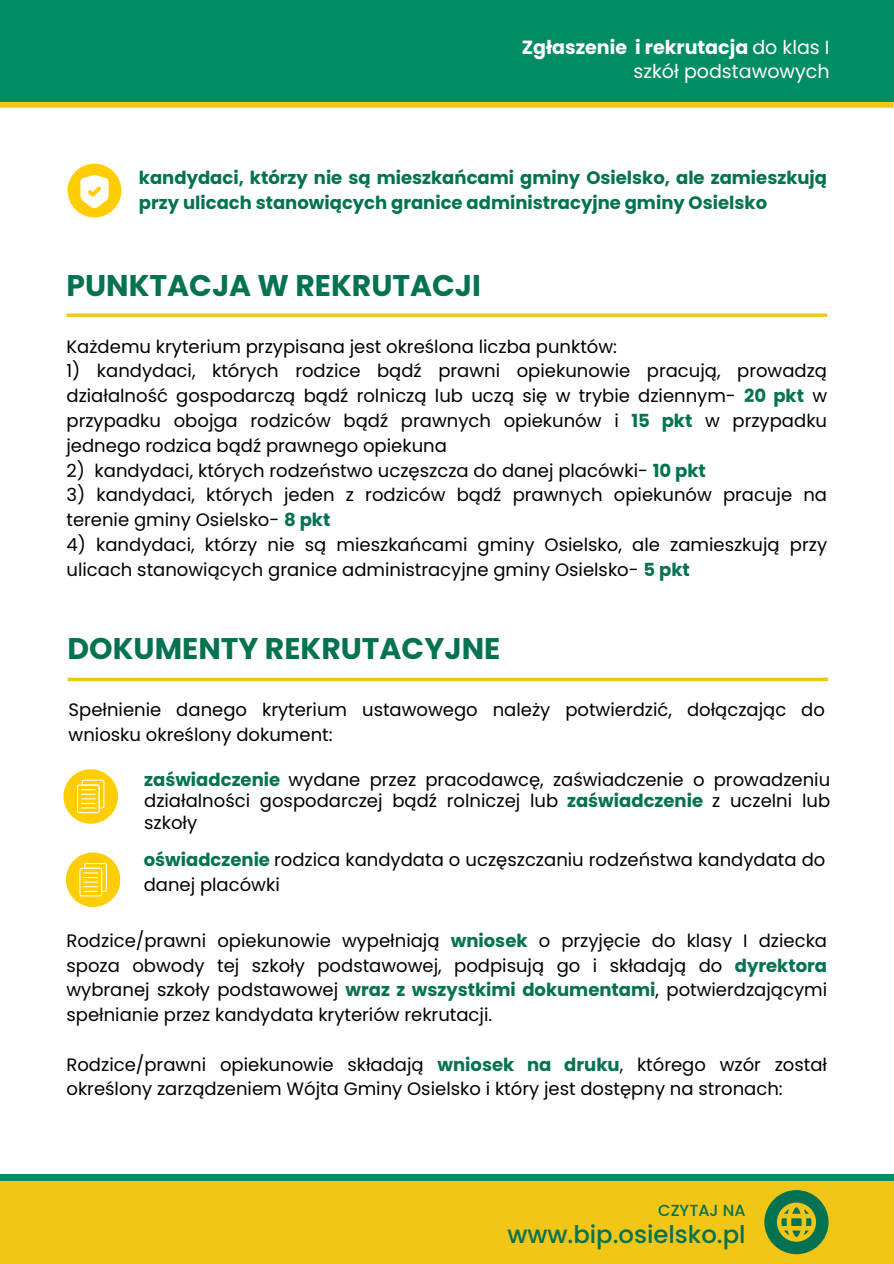
<style>
.page{position:relative;width:894px;height:1264px;background:#fff}
.page>*{position:absolute;margin:0;border:0;box-sizing:border-box;transform-origin:0 0}
.t1{font:700 29.85px "Poppins";color:#037251}
.t2{font:500 24.3px "Poppins";color:#037251}
.t3{font:700 19.05px "Poppins";color:#fff}
.t4{font:19.05px "Poppins";color:#fff}
.t5{font:18px/24.8px "Poppins";color:#000}
.t6{font:700 18px/25px "Poppins";color:#037251}
.t7{font:500 16.05px "Poppins";color:#037251}
.s1{font-weight:400}
.s2{font-weight:700;color:#037251}
</style>
<div class="page">
<div style="left:0;top:0;width:893px;height:1263px;background:#008d63"></div>
<div style="left:0;top:102px;width:893px;height:1071px;background:#fff"></div>
<div style="left:0;top:102px;width:893px;height:6px;background:#f1c617"></div>
<svg style="left:66px;top:313px;width:760px;height:4px;background:#f2ce3a"></svg>
<svg style="left:68px;top:164px;width:53px;height:53px"></svg>
<div style="left:0;top:1180px;width:893px;height:83px;background:#f1c617"></div>
<svg style="left:764px;top:1190px;width:64px;height:64px"></svg>
<svg style="left:68px;top:677px;width:760px;height:4px;background:#f3d041"></svg>
<div style="left:66px;top:852px;width:54px;height:54px;background:#ffcd00;border-radius:50%"></div>
<svg style="left:79px;top:863px;width:28px;height:33px"></svg>
<div style="left:63px;top:769px;width:54px;height:54px;background:#ffcd00;border-radius:50%"></div>
<svg style="left:77px;top:779px;width:27px;height:34px"></svg>
<p class="t3" style="left:521px;top:34px;width:309px">Zgłaszenie i rekrutacja <span class="s1">do klas I</span></p>
<h4 class="t4" style="left:633px;top:58px;width:197px">szkół podstawowych</h4>
<p class="t6" style="left:139px;top:165px;width:689px">kandydaci, którzy nie są mieszkańcami gminy Osielsko, ale zamieszkują przy ulicach stanowiących granice administracyjne gminy Osielsko</p>
<h4 class="t1" style="left:66px;top:265px;width:416px">PUNKTACJA W REKRUTACJI</h4>
<h4 class="t5" style="left:66px;top:334px;width:552px">Każdemu kryterium przypisana jest określona liczba punktów:</h4>
<h4 class="t5" style="left:66px;top:359px;width:762px;text-align:justify">1) kandydaci, których rodzice bądź prawni opiekunowie pracują, prowadzą działalność gospodarczą bądź rolniczą lub uczą się w trybie dziennym- <span class="s2">20 pkt</span> w przypadku obojga rodziców bądź prawnych opiekunów i <span class="s2">15 pkt</span> w przypadku jednego rodzica bądź prawnego opiekuna</h4>
<h4 class="t5" style="left:66px;top:458px;width:640px">2) kandydaci, których rodzeństwo uczęszcza do danej placówki- <span class="s2">10 pkt</span></h4>
<h4 class="t5" style="left:66px;top:482px;width:762px">3) kandydaci, których jeden z rodziców bądź prawnych opiekunów pracuje na terenie gminy Osielsko- <span class="s2">8 pkt</span></h4>
<h4 class="t5" style="left:66px;top:532px;width:762px">4) kandydaci, którzy nie są mieszkańcami gminy Osielsko, ale zamieszkują przy ulicach stanowiących granice administracyjne gminy Osielsko- <span class="s2">5 pkt</span></h4>
<h1 class="t1" style="left:68px;top:627px;width:434px">DOKUMENTY REKRUTACYJNE</h1>
<p class="t5" style="left:69px;top:697px;width:757px">Spełnienie danego kryterium ustawowego należy potwierdzić, dołączając do wniosku określony dokument:</p>
<h1 class="t5" style="left:144px;top:769px;width:687px;line-height:21.3px;text-align:justify"><span class="s2">zaświadczenie</span> wydane przez pracodawcę, zaświadczenie o prowadzeniu działalności gospodarczej bądź rolniczej lub <span class="s2">zaświadczenie</span> z uczelni lub szkoły</h1>
<h4 class="t5" style="left:144px;top:847px;width:683px"><span class="s2">oświadczenie</span> rodzica kandydata o uczęszczaniu rodzeństwa kandydata do danej placówki</h4>
<p class="t5" style="left:66px;top:928px;width:762px;text-align:justify">Rodzice/prawni opiekunowie wypełniają <span class="s2">wniosek</span> o przyjęcie do klasy I dziecka spoza obwody tej szkoły podstawowej, podpisują go i składają do <span class="s2">dyrektora </span>wybranej szkoły podstawowej <span class="s2">wraz z wszystkimi dokumentami</span>, potwierdzającymi spełnianie przez kandydata kryteriów rekrutacji.</p>
<h4 class="t5" style="left:66px;top:1051px;width:762px">Rodzice/prawni opiekunowie składają <span class="s2">wniosek na druku</span>, którego wzór został określony zarządzeniem Wójta Gminy Osielsko i który jest dostępny na stronach:</h4>
<p class="t7" style="left:658px;top:1198px;width:89px">CZYTAJ NA</p>
<h3 class="t2" style="left:507px;top:1217px;width:239px">www.bip.osielsko.pl</h3>
</div>
